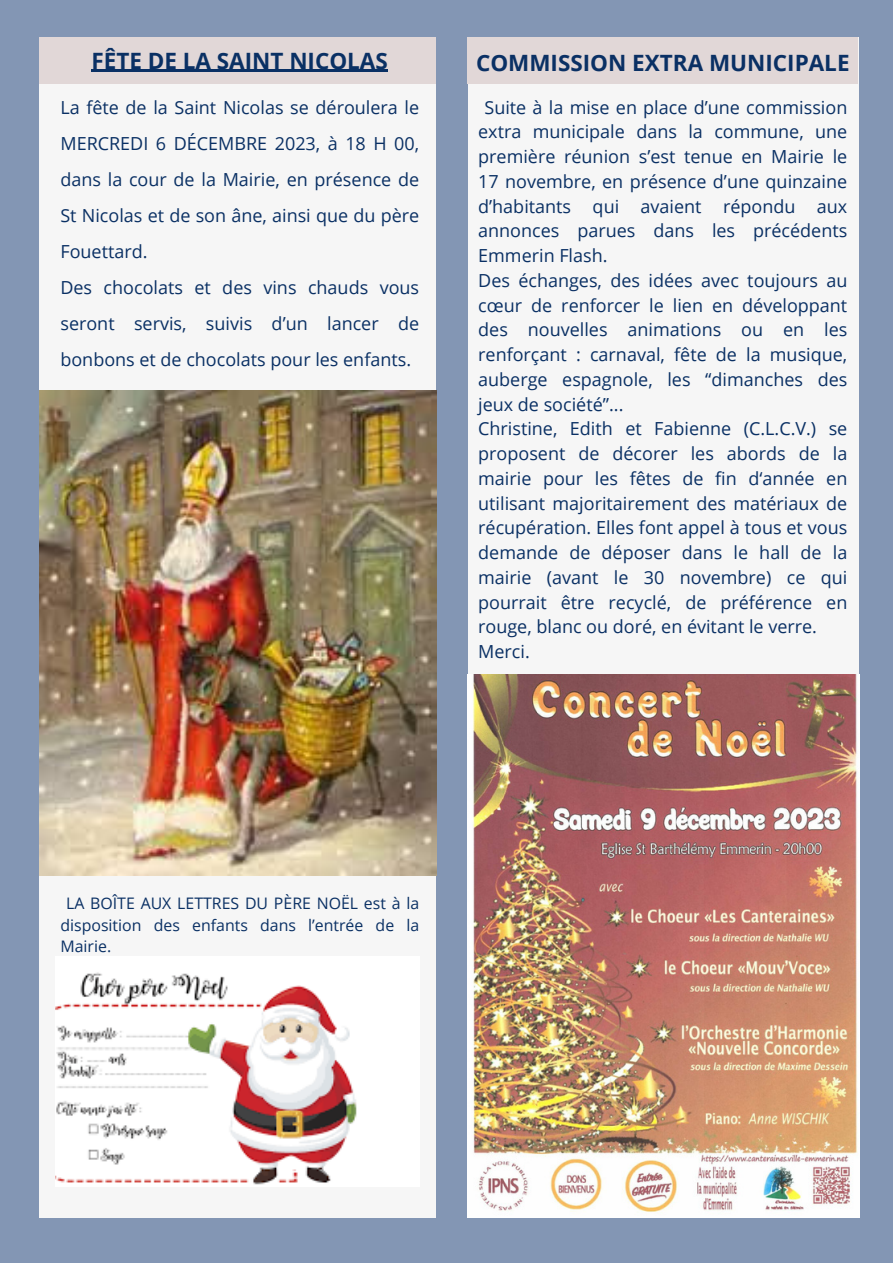
<style>
.page{position:relative;width:893px;height:1264px;background:#fff}
.page>*{position:absolute;margin:0;border:0;box-sizing:border-box;transform-origin:0 0}
.t1{font:700 22.5px "Open Sans";color:#0a3064}
.t2{font:18px/24.8px "Open Sans";color:#0a3064;text-align:justify}
.t3{font:15.9px/21.9px "Open Sans";color:#0a3064;text-align:justify}
</style>
<div class="page">
<div style="left:0;top:0;width:892px;height:1262px;background:#8396b4"></div>
<div style="left:39px;top:37px;width:397px;height:1180px;background:#f6f6f6"></div>
<div style="left:467px;top:37px;width:391px;height:1180px;background:#f6f6f6"></div>
<div style="left:467px;top:37px;width:390px;height:47px;background:#e1d7d7"></div>
<div style="left:39px;top:37px;width:397px;height:47px;background:#e1d7d7"></div>
<hr style="left:91px;top:70px;width:297px;height:2px;background:#0a3064">
<img style="left:473px;top:674px;width:386px;height:543px">
<img style="left:39px;top:391px;width:397px;height:484px">
<img style="left:56px;top:973px;width:301px;height:212px">
<p class="t1" style="left:91px;top:44px;width:298px">FÊTE DE LA SAINT NICOLAS</p>
<p class="t2" style="left:56px;top:47px;width:202px">FÊTE DE SAINT NICOLAS</p>
<p class="t2" style="left:60px;top:89px;width:360px;line-height:36px">La fête de la Saint Nicolas se déroulera le MERCREDI 6 DÉCEMBRE 2023, à 18 H 00, dans la cour de la Mairie, en présence de St Nicolas et de son âne, ainsi que du père Fouettard.</p>
<p class="t2" style="left:60px;top:269px;width:360px;line-height:36px">Des chocolats et des vins chauds vous seront servis, suivis d’un lancer de bonbons et de chocolats pour les enfants.</p>
<p class="t1" style="left:476px;top:47px;width:375px">COMMISSION EXTRA MUNICIPALE</p>
<p class="t2" style="left:478px;top:94px;width:370px;text-indent:6px">Suite à la mise en place d’une commission extra municipale dans la commune, une première réunion s’est tenue en Mairie le 17 novembre, en présence d’une quinzaine d’habitants qui avaient répondu aux annonces parues dans les précédents Emmerin Flash.</p>
<p class="t2" style="left:478px;top:267px;width:370px">Des échanges, des idées avec toujours au cœur de renforcer le lien en développant des nouvelles animations ou en les renforçant : carnaval, fête de la musique, auberge espagnole, les “dimanches des jeux de société”...</p>
<p class="t2" style="left:478px;top:416px;width:370px">Christine, Edith et Fabienne (C.L.C.V.) se proposent de décorer les abords de la mairie pour les fêtes de fin d‘année en utilisant majoritairement des matériaux de récupération. Elles font appel à tous et vous demande de déposer dans le hall de la mairie (avant le 30 novembre) ce qui pourrait être recyclé, de préférence en rouge, blanc ou doré, en évitant le verre.</p>
<p class="t2" style="left:478px;top:638px;width:53px">Merci.</p>
<p class="t3" style="left:60px;top:891px;width:360px;text-indent:6px">LA BOÎTE AUX LETTRES DU PÈRE NOËL est à la disposition des enfants dans l’entrée de la Mairie.</p>
</div>
